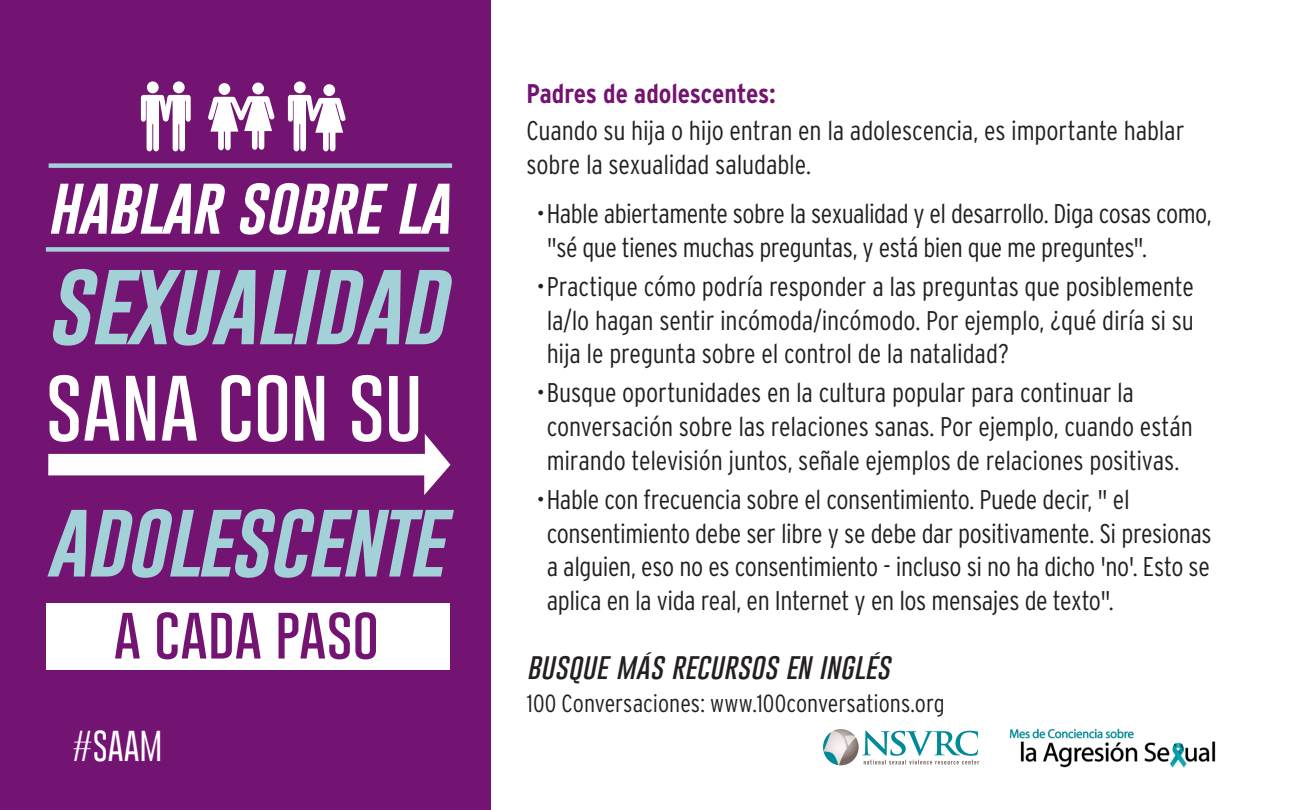
<style>
.page{position:relative;width:1296px;height:810px;background:#fff}
.page>*{position:absolute;margin:0;border:0;box-sizing:border-box;transform-origin:0 0}
.t1{font:italic 87.75px "Gobold";letter-spacing:-.01em;color:#a3d1d8}
.t2{font:italic 78.75px "Gobold";letter-spacing:-.025em;color:#a3d1d8}
.t3{font:100 76.5px "Gobold";color:#fff}
.t4{font:italic 58.95px "Gobold";letter-spacing:-.01em;color:#fff}
.t5{font:100 54px "Gobold";letter-spacing:.005em;color:#731372}
.t6{font:100 31.5px "Gobold";color:#fff}
.t7{font:300 condensed 27px/33.8px "Interstate";letter-spacing:-.015em;color:#231f20}
.t8{font:italic 100 27px "Gobold";letter-spacing:.015em;color:#231f20}
.t9{font:300 condensed 24.75px "Interstate";color:#231f20}
.s1{font-weight:700;color:#731372}
</style>
<div class="page">
<svg style="left:823px;top:729px;width:156px;height:36px"></svg>
<img style="left:1010px;top:728px;width:206px;height:40px">
<div style="left:0;top:0;width:491px;height:810px;background:#731372"></div>
<div style="left:49px;top:163px;width:403px;height:5px;background:#a3d1d8"></div>
<div style="left:46px;top:604px;width:403px;height:66px;background:#fff"></div>
<svg style="left:48px;top:434px;width:402px;height:61px"></svg>
<div style="left:147px;top:81px;width:12px;height:12px;background:#fff;border-radius:50%"></div>
<div style="left:173px;top:81px;width:12px;height:12px;background:#fff;border-radius:50%"></div>
<svg style="left:141px;top:95px;width:50px;height:56px"></svg>
<div style="left:252px;top:83px;width:12px;height:11px;background:#fff;border-radius:50%"></div>
<div style="left:219px;top:83px;width:11px;height:12px;background:#fff;border-radius:50%"></div>
<svg style="left:208px;top:96px;width:67px;height:54px"></svg>
<div style="left:294px;top:81px;width:12px;height:12px;background:#fff;border-radius:50%"></div>
<svg style="left:288px;top:95px;width:58px;height:56px"></svg>
<div style="left:323px;top:84px;width:12px;height:12px;background:#fff;border-radius:50%"></div>
<div style="left:46px;top:247px;width:403px;height:5px;background:#a3d1d8"></div>
<p class="t4" style="left:47px;top:168px;width:404px">HABLAR SOBRE LA</p>
<p class="t1" style="left:46px;top:246px;width:400px">SEXUALIDAD</p>
<p class="t3" style="left:45px;top:354px;width:379px">SANA CON SU</p>
<p class="t2" style="left:46px;top:488px;width:400px">ADOLESCENTE</p>
<p class="t5" style="left:114px;top:598px;width:266px">A CADA PASO</p>
<p class="t6" style="left:73px;top:726px;width:91px">#SAAM</p>
<p class="t7" style="left:526px;top:75px;width:659px;line-height:37.1px"><span class="s1">Padres de adolescentes:<br></span>Cuando su hija o hijo entran en la adolescencia, es importante hablar</p>
<p class="t7" style="left:526px;top:147px;width:286px">sobre la sexualidad saludable.</p>
<p class="t7" style="left:547px;top:196px;width:666px;text-indent:-10px">• Hable abiertamente sobre la sexualidad y el desarrollo. Diga cosas como, "sé que tienes muchas preguntas, y está bien que me preguntes".</p>
<p class="t7" style="left:547px;top:269px;width:649px;text-align:justify;text-indent:-10px">• Practique cómo podría responder a las preguntas que posiblemente la/lo hagan sentir incómoda/incómodo. Por ejemplo, ¿qué diría si su hija le pregunta sobre el control de la natalidad?</p>
<p class="t7" style="left:547px;top:376px;width:648px;text-indent:-10px">• Busque oportunidades en la cultura popular para continuar la conversación sobre las relaciones sanas. Por ejemplo, cuando están mirando televisión juntos, señale ejemplos de relaciones positivas.</p>
<p class="t7" style="left:547px;top:482px;width:666px;text-indent:-10px">• Hable con frecuencia sobre el consentimiento. Puede decir, " el consentimiento debe ser libre y se debe dar positivamente. Si presionas a alguien, eso no es consentimiento - incluso si no ha dicho 'no'. Esto se aplica en la vida real, en Internet y en los mensajes de texto".</p>
<p class="t8" style="left:527px;top:648px;width:364px">BUSQUE MÁS RECURSOS EN INGLÉS</p>
<p class="t9" style="left:527px;top:689px;width:420px">100 Conversaciones: www.100conversations.org</p>
</div>
